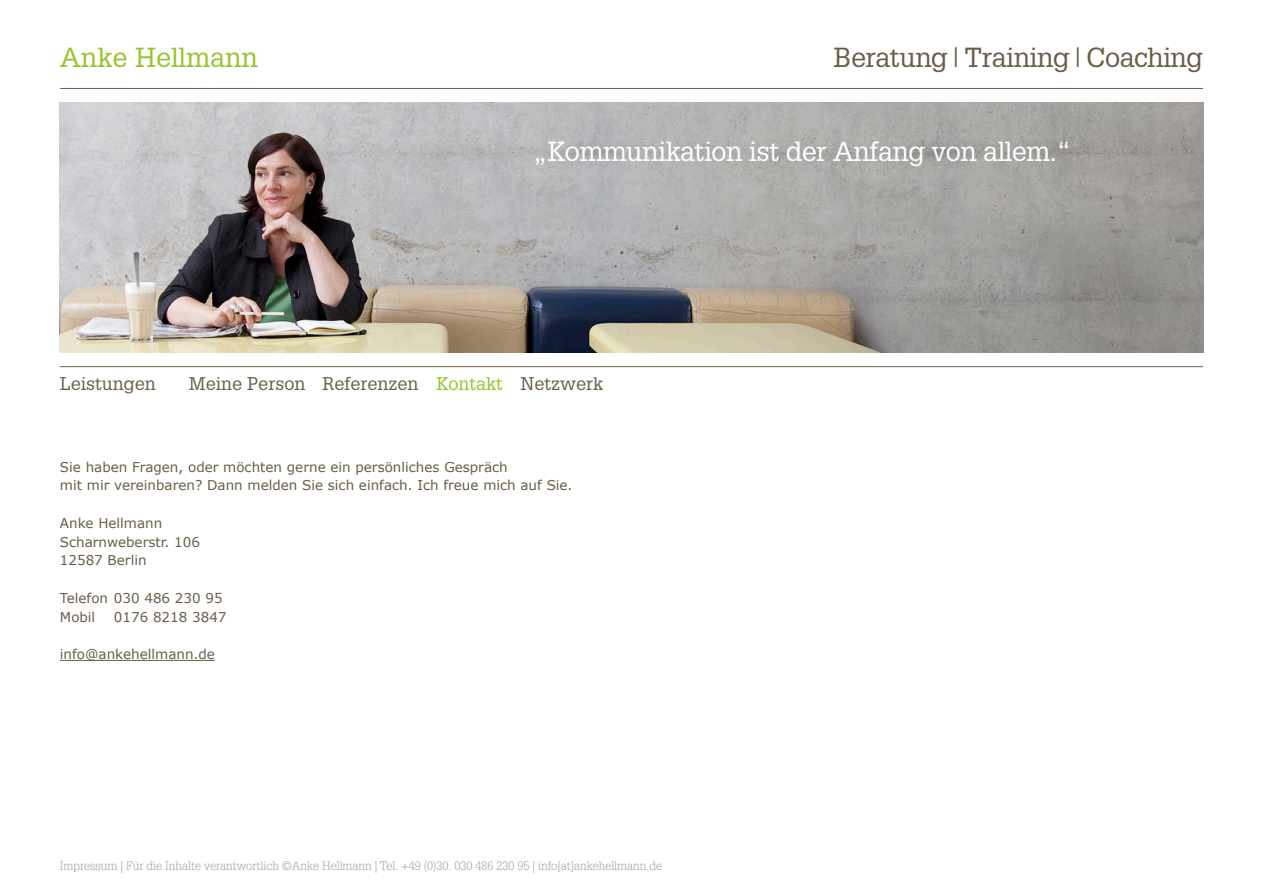
<style>
.page{position:relative;width:1263px;height:893px;background:#fff}
.page>*{position:absolute;margin:0;border:0;box-sizing:border-box;transform-origin:0 0}
.t1{font:27px "Glypha LT Std";letter-spacing:-.02em;color:#fff}
.t2{font:27px "Glypha LT Std";letter-spacing:-.02em;color:#685d49}
.t3{font:27px "Glypha LT Std";color:#95c529}
.t4{font:18px "Glypha LT Std";color:#685d49}
.t5{font:13.5px/18.8px "Verdana";color:#685d49}
.t6{font:300 12px "Glypha LT Std";color:#a19f97}
.s1{color:#95c529}
</style>
<div class="page">
<img style="left:60px;top:102px;width:1143px;height:251px">
<hr style="left:60px;top:88px;width:1143px;height:1px;background:#685d49">
<hr style="left:60px;top:366px;width:1143px;height:1px;background:#685d49">
<hr style="left:60px;top:660px;width:155px;height:1px;background:#685d49">
<h1 class="t3" style="left:60px;top:41px;width:200px">Anke Hellmann</h1>
<h1 class="t2" style="left:833px;top:41px;width:371px">Beratung|Training|Coaching</h1>
<h1 class="t1" style="left:533px;top:135px;width:540px">„Kommunikation ist der Anfang von allem.“</h1>
<h2 class="t4" style="left:60px;top:372px;width:97px">Leistungen</h2>
<h2 class="t4" style="left:189px;top:372px;width:416px">Meine Person Referenzen <span class="s1">Kontakt</span> Netzwerk</h2>
<p class="t5" style="left:60px;top:457px;width:514px">Sie haben Fragen, oder möchten gerne ein persönliches Gespräch<br>mit mir vereinbaren? Dann melden Sie sich einfach. Ich freue mich auf Sie.</p>
<p class="t5" style="left:60px;top:513px;width:142px">Anke Hellmann<br>Scharnweberstr. 106<br>12587 Berlin</p>
<p class="t5" style="left:60px;top:588px;width:164px">Telefon 030 486 230 95<br>Mobil</p>
<p class="t5" style="left:114px;top:607px;width:114px">0176 8218 3847</p>
<p class="t5" style="left:60px;top:644px;width:156px">info@ankehellmann.de</p>
<p class="t6" style="left:60px;top:859px;width:604px">Impressum | Für die Inhalte verantwortlich ©Anke Hellmann | Tel. +49 (0)30. 030 486 230 95 | info{at}ankehellmann.de</p>
</div>
